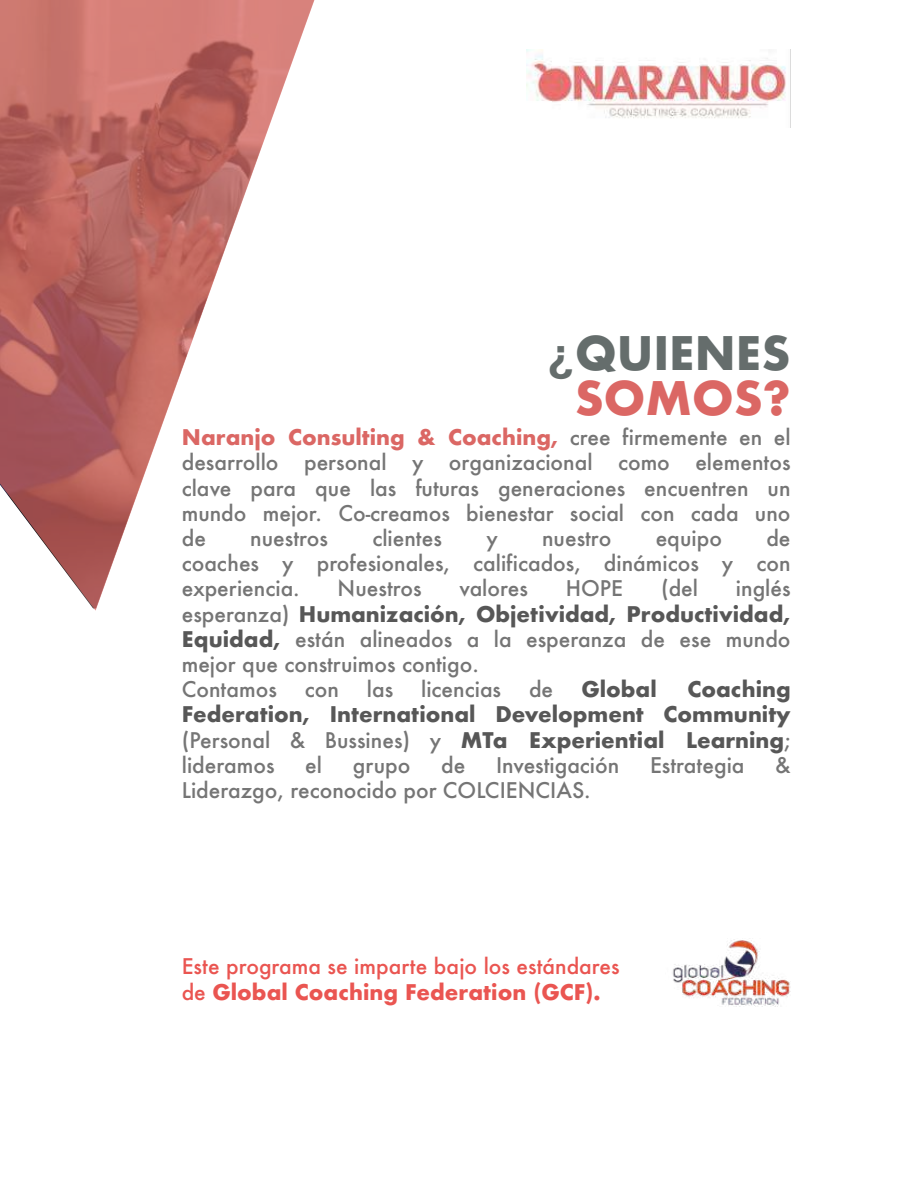
<style>
.page{position:relative;width:918px;height:1188px;background:#fff}
.page>*{position:absolute;margin:0;border:0;box-sizing:border-box;transform-origin:0 0}
.t1{font:700 45px/45.8px "Futura";color:#656d6c;text-align:right}
.t2{font:500 21px/25.2px "Futura";color:#757575;text-align:justify}
.t3{font:700 21px/25.2px "Futura";color:#575757;text-align:justify}
.t4{font:500 21px/25.2px "Futura";color:#ea5551}
.s1{font-family:"Helvetica"}
.s2{color:#db6764}
.s3{font-weight:700;color:#db6764}
.s4{font-weight:700;color:#575757}
.s5{font-weight:500;color:#757575}
.s6{font-weight:700}
</style>
<div class="page">
<svg style="left:0;top:0;width:315px;height:611px"></svg>
<img style="left:527px;top:49px;width:264px;height:79px">
<img style="left:672px;top:939px;width:119px;height:68px">
<h1 class="t1" style="left:548px;top:330px;width:245px"><span class="s1">¿</span>QUIENES<br><span class="s2">SOMOS?</span></h1>
<p class="t2" style="left:182px;top:425px;width:610px"><span class="s3">Naranjo Consulting &amp; Coaching,</span> cree firmemente en el desarrollo personal y organizacional como elementos clave para que las futuras generaciones encuentren un mundo mejor. Co-creamos bienestar social con cada uno de</p>
<p class="t2" style="left:182px;top:525px;width:610px;text-indent:585px">de coaches y profesionales, calificados, dinámicos y con experiencia.</p>
<p class="t2" style="left:250px;top:525px;width:79px">nuestros</p>
<p class="t2" style="left:372px;top:525px;width:71px">clientes</p>
<p class="t2" style="left:486px;top:525px;width:13px">y</p>
<p class="t2" style="left:542px;top:525px;width:71px">nuestro</p>
<p class="t2" style="left:656px;top:525px;width:68px">equipo</p>
<p class="t2" style="left:338px;top:576px;width:86px">Nuestros</p>
<p class="t2" style="left:459px;top:576px;width:70px">valores</p>
<p class="t2" style="left:566px;top:576px;width:59px">HOPE</p>
<p class="t2" style="left:661px;top:576px;width:39px">(del</p>
<p class="t2" style="left:182px;top:576px;width:610px;text-align:left;text-indent:554px">inglés esperanza) <span class="s4">Humanización, Objetividad, Productividad,<br>Equidad,</span> están alineados a la esperanza de ese mundo mejor que construimos contigo.<br>Contamos</p>
<p class="t3" style="left:182px;top:677px;width:610px;text-indent:506px">Coaching Federation, International Development Community <span class="s5">(Personal &amp; Bussines) y</span> MTa Experiential Learning<span class="s5">; lideramos</span></p>
<p class="t2" style="left:305px;top:677px;width:36px">con</p>
<p class="t2" style="left:367px;top:677px;width:28px">las</p>
<p class="t2" style="left:421px;top:677px;width:81px">licencias</p>
<p class="t2" style="left:529px;top:677px;width:26px">de</p>
<p class="t3" style="left:581px;top:677px;width:77px">Global</p>
<p class="t2" style="left:305px;top:752px;width:18px">el</p>
<p class="t2" style="left:353px;top:752px;width:59px">grupo</p>
<p class="t2" style="left:441px;top:752px;width:26px">de</p>
<p class="t2" style="left:496px;top:752px;width:125px">Investigación</p>
<p class="t2" style="left:650px;top:752px;width:96px">Estrategia</p>
<p class="t2" style="left:775px;top:752px;width:17px">&amp;</p>
<p class="t2" style="left:182px;top:777px;width:411px">Liderazgo, reconocido por COLCIENCIAS.</p>
<p class="t4" style="left:182px;top:954px;width:440px">Este programa se imparte bajo los estándares de <span class="s6">Global Coaching Federation (GCF).</span></p>
</div>
